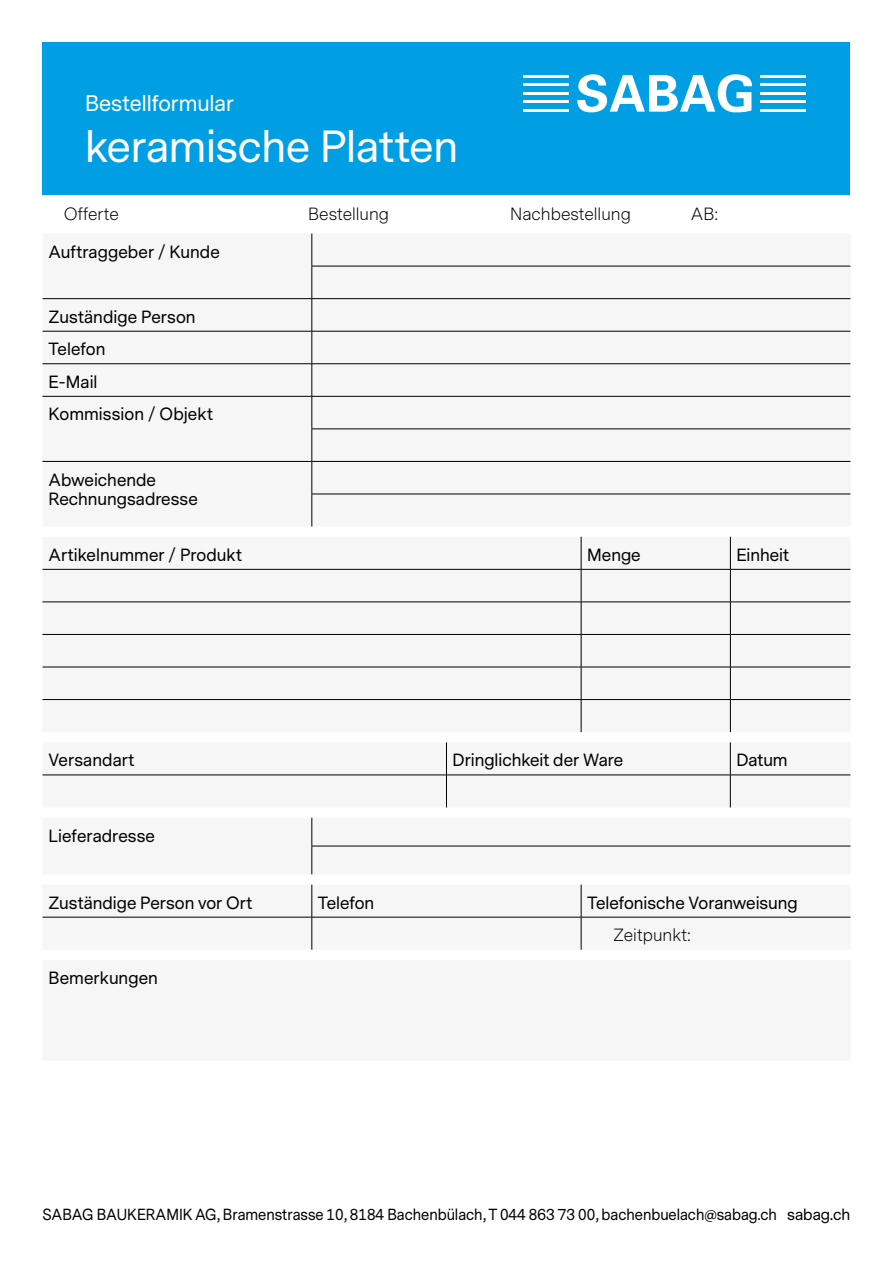
<style>
.page{position:relative;width:893px;height:1263px;background:#fff}
.page>*{position:absolute;margin:0;border:0;box-sizing:border-box;transform-origin:0 0}
.t1{font:42px "Messina Sans";letter-spacing:-.005em;color:#fff}
.t2{font:21px "Messina Sans";color:#fff}
.t3{font:16.5px/32.5px "Messina Sans";color:#000}
.t4{font:300 16.5px "Messina Sans";color:#000}
.t5{font:15px "Messina Sans";color:#000;scale:.95 1}
.t6{font:15px "Messina Sans";color:#000}
</style>
<div class="page">
<div style="left:43px;top:43px;width:807px;height:152px;background:#009fe3"></div>
<hr style="left:524px;top:109px;width:45px;height:3px;background:#fff">
<hr style="left:524px;top:101px;width:45px;height:2px;background:#fff">
<hr style="left:524px;top:92px;width:45px;height:2px;background:#fff">
<hr style="left:524px;top:84px;width:45px;height:2px;background:#fff">
<hr style="left:524px;top:75px;width:45px;height:2px;background:#fff">
<hr style="left:761px;top:101px;width:45px;height:2px;background:#fff">
<hr style="left:761px;top:92px;width:45px;height:2px;background:#fff">
<hr style="left:761px;top:84px;width:45px;height:2px;background:#fff">
<svg style="left:577px;top:74px;width:175px;height:38px"></svg>
<hr style="left:761px;top:109px;width:45px;height:3px;background:#fff">
<hr style="left:761px;top:75px;width:45px;height:2px;background:#fff">
<div style="left:43px;top:234px;width:807px;height:292px;background:#f6f6f6"></div>
<hr style="left:312px;top:234px;width:1px;height:32px;background:#000">
<hr style="left:312px;top:266px;width:538px;height:1px;background:#000">
<hr style="left:312px;top:266px;width:1px;height:32px;background:#000">
<hr style="left:43px;top:298px;width:269px;height:1px;background:#000">
<hr style="left:312px;top:298px;width:538px;height:1px;background:#000">
<hr style="left:312px;top:299px;width:1px;height:32px;background:#000">
<hr style="left:43px;top:331px;width:269px;height:1px;background:#000">
<hr style="left:312px;top:331px;width:538px;height:1px;background:#000">
<hr style="left:312px;top:331px;width:1px;height:33px;background:#000">
<hr style="left:43px;top:363px;width:269px;height:1px;background:#000">
<hr style="left:312px;top:363px;width:538px;height:1px;background:#000">
<hr style="left:312px;top:364px;width:1px;height:32px;background:#000">
<hr style="left:43px;top:396px;width:269px;height:1px;background:#000">
<hr style="left:312px;top:396px;width:538px;height:1px;background:#000">
<hr style="left:312px;top:396px;width:1px;height:33px;background:#000">
<hr style="left:312px;top:429px;width:538px;height:1px;background:#000">
<hr style="left:312px;top:429px;width:1px;height:32px;background:#000">
<hr style="left:43px;top:461px;width:269px;height:1px;background:#000">
<hr style="left:312px;top:461px;width:538px;height:1px;background:#000">
<hr style="left:312px;top:462px;width:1px;height:32px;background:#000">
<hr style="left:312px;top:494px;width:538px;height:1px;background:#000">
<hr style="left:312px;top:494px;width:1px;height:32px;background:#000">
<div style="left:43px;top:537px;width:807px;height:195px;background:#f6f6f6"></div>
<hr style="left:581px;top:537px;width:1px;height:32px;background:#000">
<hr style="left:730px;top:537px;width:1px;height:32px;background:#000">
<hr style="left:43px;top:569px;width:538px;height:1px;background:#000">
<hr style="left:581px;top:569px;width:149px;height:1px;background:#000">
<hr style="left:581px;top:569px;width:1px;height:33px;background:#000">
<hr style="left:730px;top:569px;width:120px;height:1px;background:#000">
<hr style="left:730px;top:569px;width:1px;height:33px;background:#000">
<hr style="left:43px;top:602px;width:538px;height:1px;background:#000">
<hr style="left:581px;top:602px;width:149px;height:1px;background:#000">
<hr style="left:581px;top:602px;width:1px;height:32px;background:#000">
<hr style="left:730px;top:602px;width:120px;height:1px;background:#000">
<hr style="left:730px;top:602px;width:1px;height:32px;background:#000">
<hr style="left:43px;top:634px;width:538px;height:1px;background:#000">
<hr style="left:581px;top:634px;width:149px;height:1px;background:#000">
<hr style="left:581px;top:635px;width:1px;height:32px;background:#000">
<hr style="left:730px;top:634px;width:120px;height:1px;background:#000">
<hr style="left:730px;top:635px;width:1px;height:32px;background:#000">
<hr style="left:43px;top:667px;width:538px;height:1px;background:#000">
<hr style="left:581px;top:667px;width:149px;height:1px;background:#000">
<hr style="left:581px;top:667px;width:1px;height:32px;background:#000">
<hr style="left:730px;top:667px;width:120px;height:1px;background:#000">
<hr style="left:730px;top:667px;width:1px;height:32px;background:#000">
<hr style="left:43px;top:699px;width:538px;height:1px;background:#000">
<hr style="left:581px;top:699px;width:149px;height:1px;background:#000">
<hr style="left:581px;top:700px;width:1px;height:32px;background:#000">
<hr style="left:730px;top:699px;width:120px;height:1px;background:#000">
<hr style="left:730px;top:700px;width:1px;height:32px;background:#000">
<div style="left:43px;top:742px;width:807px;height:65px;background:#f6f6f6"></div>
<hr style="left:446px;top:742px;width:1px;height:33px;background:#000">
<hr style="left:43px;top:775px;width:403px;height:1px;background:#000">
<hr style="left:446px;top:775px;width:284px;height:1px;background:#000">
<hr style="left:446px;top:775px;width:1px;height:32px;background:#000">
<hr style="left:730px;top:742px;width:1px;height:33px;background:#000">
<hr style="left:730px;top:775px;width:120px;height:1px;background:#000">
<hr style="left:730px;top:775px;width:1px;height:32px;background:#000">
<div style="left:311px;top:818px;width:539px;height:56px;background:#f6f6f6"></div>
<hr style="left:312px;top:846px;width:538px;height:1px;background:#000">
<svg style="left:312px;top:818px;width:1px;height:56px"></svg>
<div style="left:43px;top:885px;width:807px;height:65px;background:#f6f6f6"></div>
<hr style="left:312px;top:885px;width:1px;height:32px;background:#000">
<hr style="left:43px;top:917px;width:269px;height:1px;background:#000">
<hr style="left:312px;top:917px;width:269px;height:1px;background:#000">
<hr style="left:312px;top:917px;width:1px;height:33px;background:#000">
<hr style="left:581px;top:917px;width:269px;height:1px;background:#000">
<hr style="left:581px;top:917px;width:1px;height:33px;background:#000">
<hr style="left:581px;top:885px;width:1px;height:32px;background:#000">
<p class="t2" style="left:85px;top:90px;width:150px">Bestellformular</p>
<h1 class="t1" style="left:85px;top:119px;width:375px">keramische Platten</h1>
<p class="t4" style="left:64px;top:203px;width:57px">Offerte</p>
<p class="t4" style="left:308px;top:203px;width:82px">Bestellung</p>
<p class="t4" style="left:510px;top:203px;width:122px">Nachbestellung</p>
<p class="t4" style="left:691px;top:203px;width:29px">AB:</p>
<p class="t3" style="left:49px;top:236px;width:173px">Auftraggeber / Kunde</p>
<p class="t3" style="left:49px;top:301px;width:166px">Zuständige Person<br>Telefon<br>E-Mail<br>Kommission / Objekt</p>
<p class="t3" style="left:49px;top:470px;width:151px;line-height:19.5px">Abweichende<br>Rechnungsadresse</p>
<p class="t3" style="left:49px;top:539px;width:195px">Artikelnummer / Produkt</p>
<p class="t3" style="left:587px;top:539px;width:55px">Menge</p>
<p class="t3" style="left:736px;top:539px;width:54px">Einheit</p>
<p class="t3" style="left:49px;top:745px;width:88px">Versandart</p>
<p class="t3" style="left:452px;top:745px;width:172px">Dringlichkeit der Ware</p>
<p class="t3" style="left:736px;top:745px;width:53px">Datum</p>
<p class="t3" style="left:49px;top:820px;width:108px">Lieferadresse</p>
<p class="t3" style="left:49px;top:887px;width:206px">Zuständige Person vor Ort</p>
<p class="t3" style="left:318px;top:887px;width:58px">Telefon</p>
<p class="t3" style="left:587px;top:887px;width:212px">Telefonische Voranweisung</p>
<p class="t4" style="left:613px;top:924px;width:79px">Zeitpunkt:</p>
<p class="t3" style="left:49px;top:962px;width:111px">Bemerkungen</p>
<p class="t5" style="left:43px;top:1205px;width:775px">SABAG BAUKERAMIK AG, Bramenstrasse 10, 8184 Bachenbülach, T 044 863 73 00, bachenbuelach@sabag.ch</p>
<p class="t6" style="left:787px;top:1205px;width:65px">sabag.ch</p>
</div>
